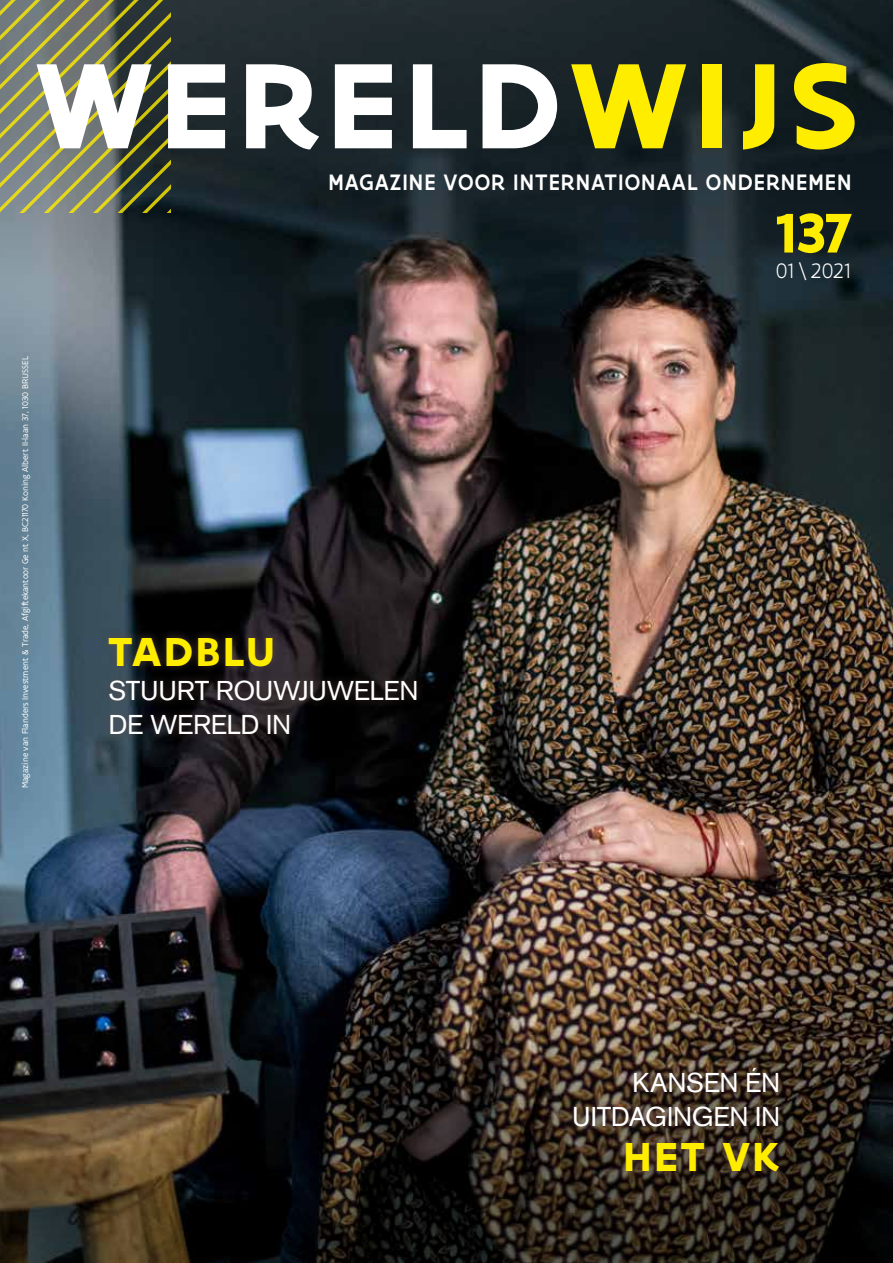
<style>
.page{position:relative;width:893px;height:1263px;background:#fff}
.page>*{position:absolute;margin:0;border:0;box-sizing:border-box;transform-origin:0 0}
.t1{font:700 130.5px "Flanders Art Sans";letter-spacing:.055em;color:#fff}
.t2{font:700 60px "Flanders Art Sans";color:#ffed00;scale:.96 1}
.t3{font:700 43.5px "Flanders Art Sans";letter-spacing:.05em;color:#ffed00}
.t4{font:27px/34.2px "Akzidenz Grotesk BE";letter-spacing:-.015em;color:#fff}
.t5{font:500 24px "Flanders Art Sans";letter-spacing:.045em;color:#fff;scale:.96 1}
.t6{font:300 22.5px "Flanders Art Sans";letter-spacing:.01em;color:#fff;scale:.96 1}
.t7{font:9px "Flanders Art Sans";color:#fff}
.s1{color:#ffed00}
</style>
<div class="page">
<img style="left:0;top:288px;width:893px;height:720px">
<svg style="left:0;top:0;width:893px;height:288px;background:#1e292e"></svg>
<div style="left:101px;top:628px;width:324px;height:115px;background:#5c4642;opacity:.75"></div>
<svg style="left:0;top:1008px;width:893px;height:255px;background:#29221b"></svg>
<div style="left:565px;top:1059px;width:222px;height:121px;background:#5c4642;opacity:.75"></div>
<svg style="left:0;top:0;width:170px;height:213px;background:#727756"></svg>
<h1 class="t1" style="left:35px;top:23px;width:825px">WERELD<span class="s1">WIJS</span></h1>
<h3 class="t5" style="left:328px;top:167px;width:546px">MAGAZINE VOOR INTERNATIONAAL ONDERNEMEN</h3>
<h2 class="t2" style="left:774px;top:195px;width:83px">137</h2>
<h3 class="t6" style="left:776px;top:258px;width:80px">01 \ 2021</h3>
<p class="t7" style="left:20px;top:788px;width:434px;rotate:-90deg">Magazine van Flanders Investment &amp; Trade, Afgiftekantoor Ge nt X, BC21170 Koning Albert II-laan 37, 1030 BRUSSEL</p>
<h3 class="t3" style="left:109px;top:624px;width:168px">TADBLU</h3>
<h3 class="t4" style="left:108px;top:673px;width:311px">STUURT ROUWJUWELEN<br>DE WERELD IN</h3>
<h3 class="t4" style="left:572px;top:1066px;width:209px;text-align:right">KANSEN ÉN<br>UITDAGINGEN IN</h3>
<h3 class="t3" style="left:624px;top:1130px;width:158px">HET VK</h3>
</div>
